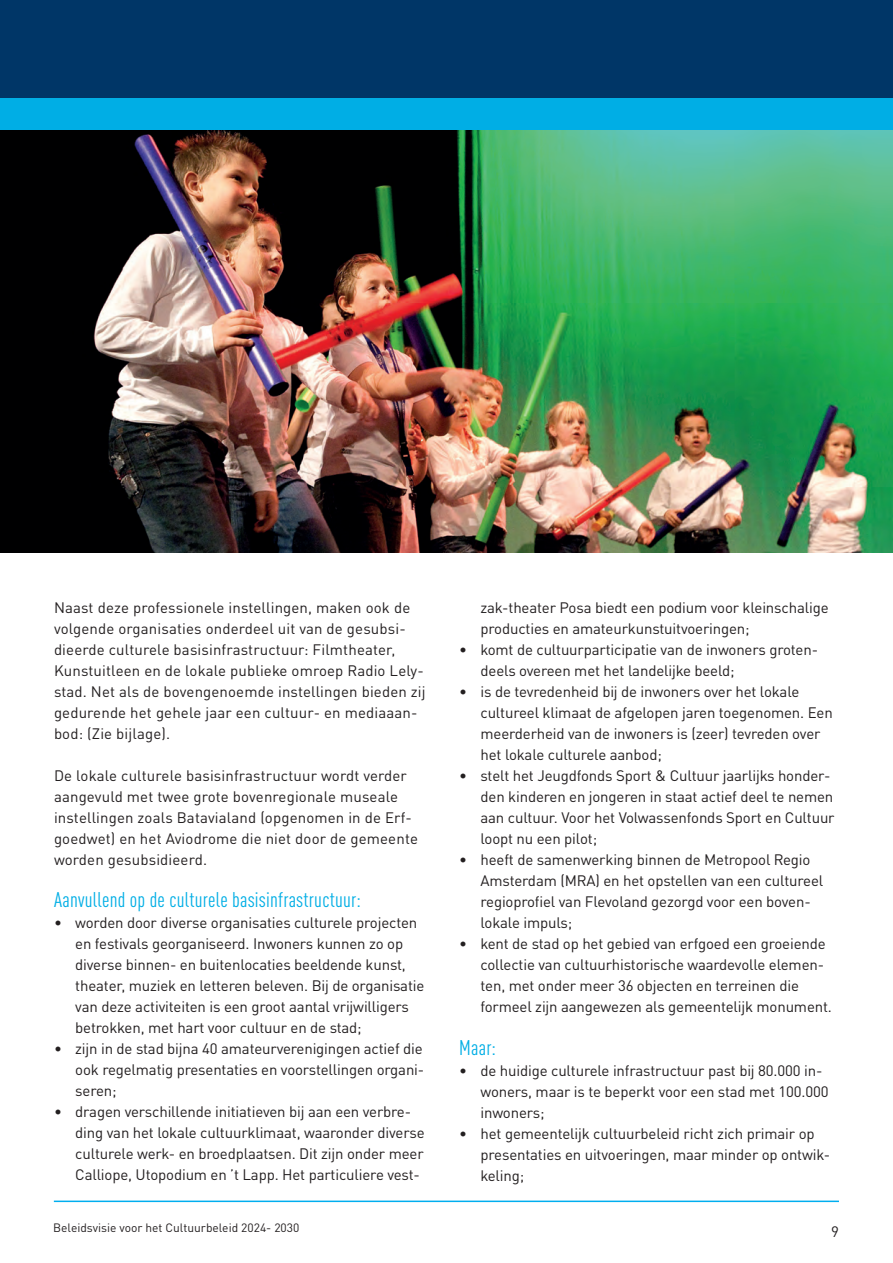
<style>
.page{position:relative;width:893px;height:1263px;background:#fff}
.page>*{position:absolute;margin:0;border:0;box-sizing:border-box;transform-origin:0 0}
.t1{font:condensed 21px "DIN Pro";letter-spacing:.01em;color:#00aee5}
.t2{font:15px/21px "DIN Pro";letter-spacing:-.01em;color:#231f20}
.t3{font:15px/21px "DIN Pro";letter-spacing:.01em;color:#231f20}
.t4{font:12px "DIN Pro";color:#231f20}
</style>
<div class="page">
<hr style="left:54px;top:1200px;width:785px;height:2px;background:#00aeef">
<img style="left:0;top:130px;width:893px;height:422px">
<div style="left:0;top:0;width:893px;height:114px;background:#003667"></div>
<div style="left:0;top:99px;width:893px;height:31px;background:#00aee5"></div>
<p class="t3" style="left:54px;top:595px;width:373px">Naast deze professionele instellingen, maken ook de volgende organisaties onderdeel uit van de gesubsi&shy;dieerde culturele basisinfrastructuur: Filmtheater, Kunstuitleen en de lokale publieke omroep Radio Lely&shy;stad. Net als de bovengenoemde instellingen bieden zij gedurende het gehele jaar een cultuur- en mediaaan&shy;bod: (Zie bijlage).</p>
<p class="t3" style="left:54px;top:763px;width:365px">De lokale culturele basisinfrastructuur wordt verder aangevuld met twee grote bovenregionale museale instellingen zoals Batavialand (opgenomen in de Erf&shy;goedwet) en het Aviodrome die niet door de gemeente worden gesubsidieerd.</p>
<h1 class="t1" style="left:54px;top:884px;width:308px">Aanvullend op de culturele basisinfrastructuur:</h1>
<p class="t2" style="left:75px;top:910px;width:351px;text-indent:-21px">• worden door diverse organisaties culturele projecten en festivals georganiseerd. Inwoners kunnen zo op diverse binnen- en buitenlocaties beeldende kunst, theater, muziek en letteren beleven. Bij de organisatie van deze activiteiten is een groot aantal vrijwilligers betrokken, met hart voor cultuur en de stad;</p>
<p class="t2" style="left:75px;top:1036px;width:351px;text-align:justify;text-indent:-21px">• zijn in de stad bijna 40 amateurverenigingen actief die ook regelmatig presentaties en voorstellingen organi&shy;seren;</p>
<p class="t2" style="left:75px;top:1099px;width:351px;text-indent:-21px">• dragen verschillende initiatieven bij aan een verbre&shy;ding van het lokale cultuurklimaat, waaronder diverse culturele werk- en broedplaatsen. Dit zijn onder meer Calliope, Utopodium en ’t Lapp. Het particuliere vest-</p>
<p class="t4" style="left:53px;top:1218px;width:248px">Beleidsvisie voor het Cultuurbeleid 2024- 2030</p>
<p class="t2" style="left:480px;top:595px;width:350px">zak-theater Posa biedt een podium voor kleinschalige producties en amateurkunstuitvoeringen;</p>
<p class="t2" style="left:480px;top:637px;width:339px;text-indent:-21px">• komt de cultuurparticipatie van de inwoners groten&shy;deels overeen met het landelijke beeld;</p>
<p class="t2" style="left:480px;top:679px;width:354px;text-indent:-21px">• is de tevredenheid bij de inwoners over het lokale cultureel klimaat de afgelopen jaren toegenomen. Een meerderheid van de inwoners is (zeer) tevreden over het lokale culturele aanbod;</p>
<p class="t2" style="left:480px;top:763px;width:356px;text-indent:-21px">• stelt het Jeugdfonds Sport &amp; Cultuur jaarlijks honder&shy;den kinderen en jongeren in staat actief deel te nemen aan cultuur. Voor het Volwassenfonds Sport en Cultuur loopt nu een pilot;</p>
<p class="t2" style="left:480px;top:847px;width:344px;text-indent:-21px">• heeft de samenwerking binnen de Metropool Regio Amsterdam (MRA) en het opstellen van een cultureel regioprofiel van Flevoland gezorgd voor een boven&shy;lokale impuls;</p>
<p class="t2" style="left:480px;top:931px;width:353px;text-indent:-21px">• kent de stad op het gebied van erfgoed een groeiende collectie van cultuurhistorische waardevolle elemen&shy;ten, met onder meer 36 objecten en terreinen die formeel zijn aangewezen als gemeentelijk monument.</p>
<h1 class="t1" style="left:459px;top:1033px;width:38px">Maar:</h1>
<p class="t2" style="left:480px;top:1059px;width:350px;text-indent:-21px">• de huidige culturele infrastructuur past bij 80.000 in&shy;woners, maar is te beperkt voor een stad met 100.000 inwoners;</p>
<p class="t2" style="left:480px;top:1122px;width:351px;text-indent:-21px">• het gemeentelijk cultuurbeleid richt zich primair op presentaties en uitvoeringen, maar minder op ontwik&shy;keling;</p>
<p class="t2" style="left:831px;top:1219px;width:9px">9</p>
</div>
